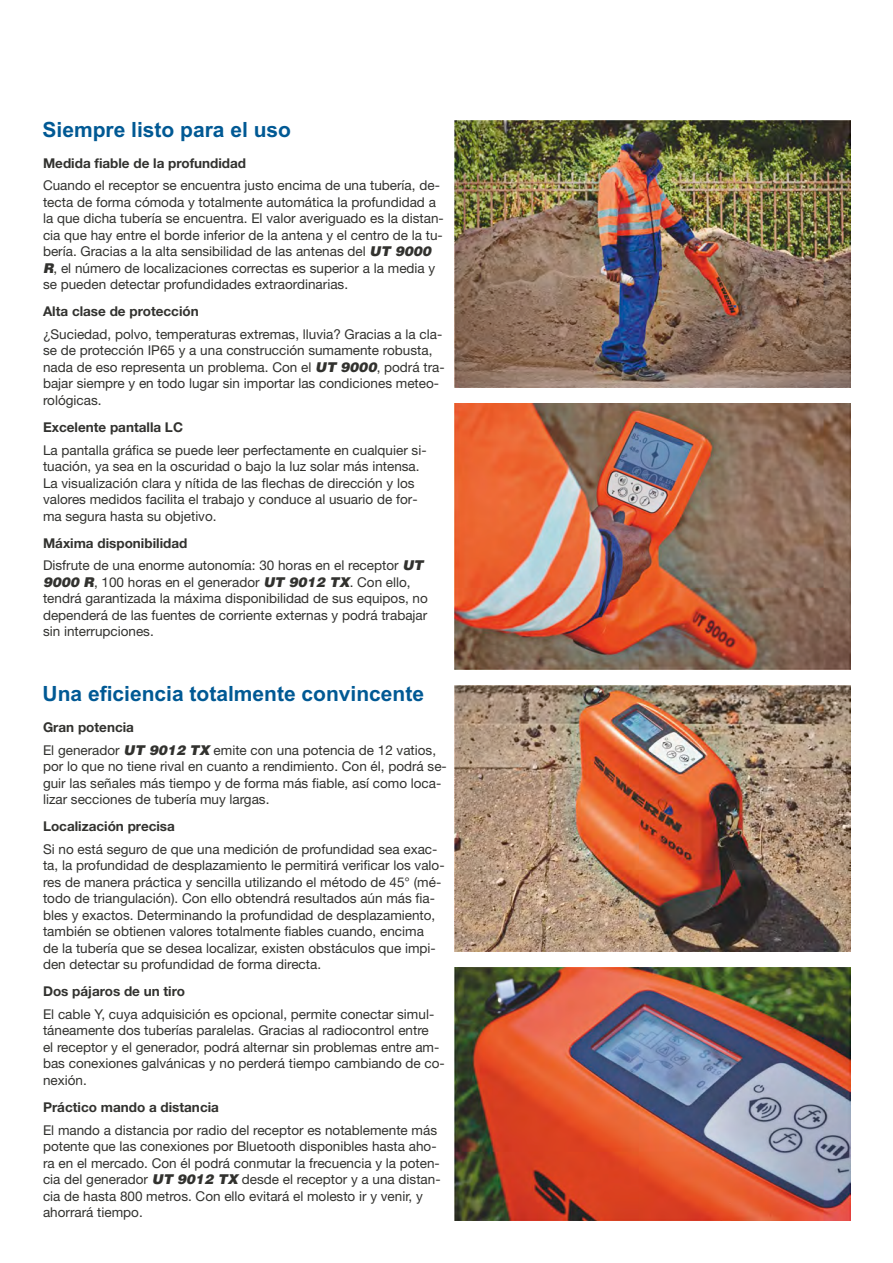
<style>
.page{position:relative;width:893px;height:1263px;background:#fff}
.page>*{position:absolute;margin:0;border:0;box-sizing:border-box;transform-origin:0 0}
.t1{font:700 21px "Arial";color:#005994}
.t2{font:13.5px/16.5px "Helvetica Neue LT";color:#32322f}
.t3{font:700 13.5px "Helvetica Neue LT";color:#32322f}
.s1{font-family:"Airbus Special"}
.s2{font-weight:700}
</style>
<div class="page">
<img style="left:455px;top:121px;width:396px;height:266px">
<img style="left:455px;top:403px;width:396px;height:267px">
<img style="left:455px;top:685px;width:396px;height:266px">
<img style="left:455px;top:967px;width:396px;height:253px">
<h1 class="t1" style="left:43px;top:121px;width:250px">Siempre listo para el uso</h1>
<p class="t3" style="left:43px;top:158px;width:205px">Medida fiable de la profundidad</p>
<p class="t2" style="left:43px;top:179px;width:402px">Cuando el receptor se encuentra justo encima de una tubería, de&shy;tecta de forma cómoda y totalmente automática la profundidad a la que dicha tubería se encuentra. El valor averiguado es la distan&shy;cia que hay entre el borde inferior de la antena y el centro de la tu&shy;bería. Gracias a la alta sensibilidad de las antenas del <span class="s1">UT 9000<br>R</span>, el número de localizaciones correctas es superior a la media y se pueden detectar profundidades extraordinarias.</p>
<p class="t3" style="left:43px;top:307px;width:157px">Alta clase de protección</p>
<p class="t2" style="left:43px;top:327px;width:403px">¿Suciedad, polvo, temperaturas extremas, lluvia? Gracias a la cla&shy;se de protección IP65 y a una construcción sumamente robusta, nada de eso representa un problema. Con el <span class="s1">UT 9000</span>, podrá tra&shy;bajar siempre y en todo lugar sin importar las condiciones meteo&shy;rológicas.</p>
<p class="t3" style="left:43px;top:422px;width:141px">Excelente pantalla LC</p>
<p class="t2" style="left:43px;top:443px;width:385px">La pantalla gráfica se puede leer perfectamente en cualquier si&shy;tuación, ya sea en la oscuridad o bajo la luz solar más intensa.<br>La visualización clara y nítida de las flechas de dirección y los valores medidos facilita el trabajo y conduce al usuario de for&shy;ma segura hasta su objetivo.</p>
<p class="t2" style="left:43px;top:533px;width:382px;line-height:22.5px"><span class="s2">Máxima disponibilidad<br></span>Disfrute de una enorme autonomía: 30 horas en el receptor <span class="s1">UT</span></p>
<p class="t2" style="left:43px;top:575px;width:386px"><span class="s1">9000 R</span>, 100 horas en el generador <span class="s1">UT 9012 TX</span>. Con ello, tendrá garantizada la máxima disponibilidad de sus equipos, no dependerá de las fuentes de corriente externas y podrá trabajar sin interrupciones.</p>
<h1 class="t1" style="left:43px;top:686px;width:383px">Una eficiencia totalmente convincente</h1>
<p class="t2" style="left:43px;top:718px;width:395px;line-height:22.5px"><span class="s2">Gran potencia<br></span>El generador <span class="s1">UT 9012 TX</span> emite con una potencia de 12 vatios,</p>
<p class="t2" style="left:43px;top:760px;width:405px">por lo que no tiene rival en cuanto a rendimiento. Con él, podrá se&shy;guir las señales más tiempo y de forma más fiable, así como loca&shy;lizar secciones de tubería muy largas.</p>
<p class="t3" style="left:43px;top:822px;width:133px">Localización precisa</p>
<p class="t2" style="left:43px;top:842px;width:403px">Si no está seguro de que una medición de profundidad sea exac&shy;ta, la profundidad de desplazamiento le permitirá verificar los valo&shy;res de manera práctica y sencilla utilizando el método de 45° (mé&shy;todo de triangulación). Con ello obtendrá resultados aún más fia&shy;bles y exactos. Determinando la profundidad de desplazamiento, también se obtienen valores totalmente fiables cuando, encima<br>de la tubería que se desea localizar, existen obstáculos que impi&shy;den detectar su profundidad de forma directa.</p>
<p class="t3" style="left:43px;top:987px;width:144px">Dos pájaros de un tiro</p>
<p class="t2" style="left:43px;top:1007px;width:403px">El cable Y, cuya adquisición es opcional, permite conectar simul&shy;táneamente dos tuberías paralelas. Gracias al radiocontrol entre<br>el receptor y el generador, podrá alternar sin problemas entre am&shy;bas conexiones galvánicas y no perderá tiempo cambiando de co&shy;nexión.</p>
<p class="t3" style="left:43px;top:1102px;width:177px">Práctico mando a distancia</p>
<p class="t2" style="left:43px;top:1123px;width:399px">El mando a distancia por radio del receptor es notablemente más potente que las conexiones por Bluetooth disponibles hasta aho&shy;ra en el mercado. Con él podrá conmutar la frecuencia y la poten&shy;cia del generador <span class="s1">UT 9012 TX</span> desde el receptor y a una distan&shy;cia de hasta 800 metros. Con ello evitará el molesto ir y venir, y ahorrará tiempo.</p>
</div>
